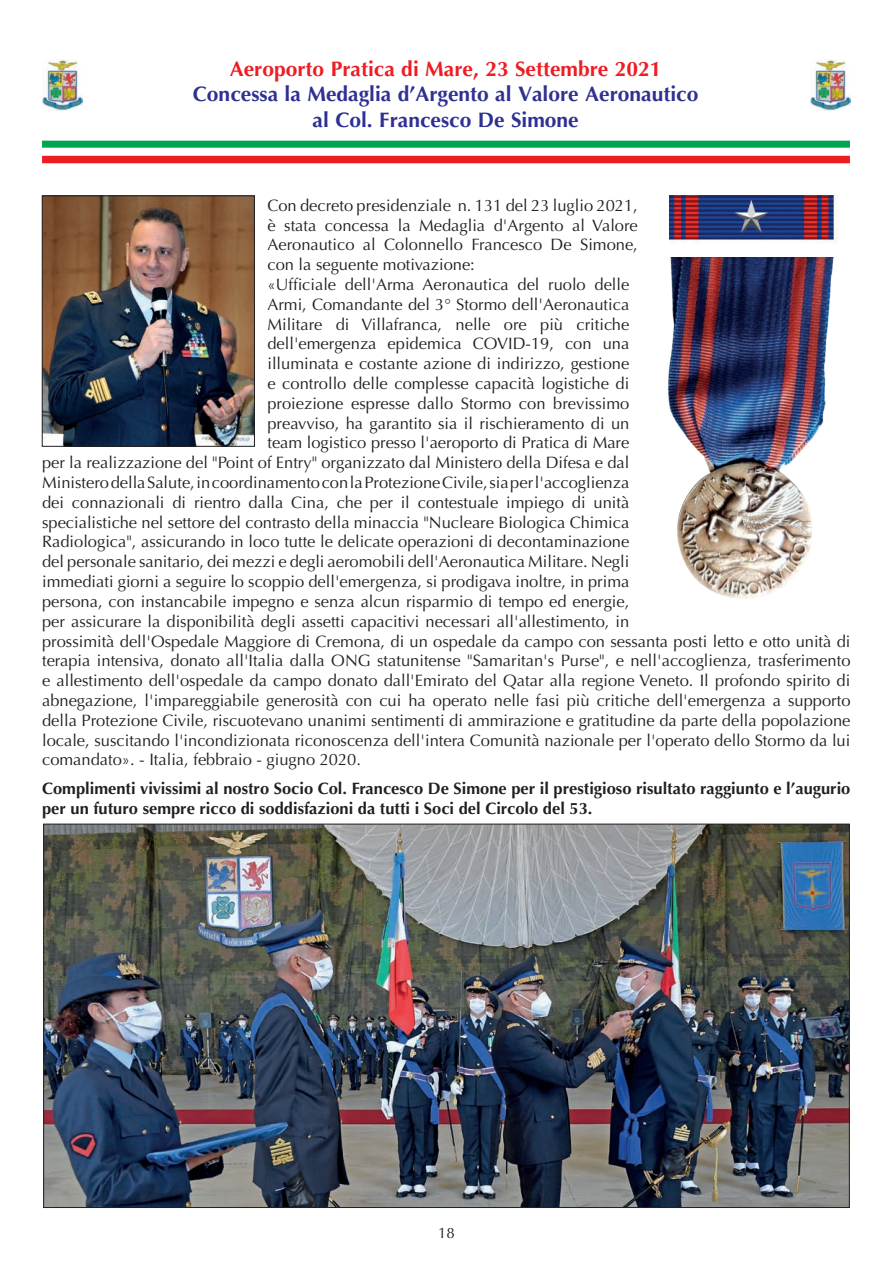
<style>
.page{position:relative;width:893px;height:1263px;background:#fff}
.page>*{position:absolute;margin:0;border:0;box-sizing:border-box;transform-origin:0 0}
.Normale{font:700 21px "Optima";color:#2e3092}
.Normale-2{font:700 21px "Optima";color:#ee1d23}
.t1{font:16.5px/19.8px "Optima";color:#231f20;text-align:justify}
.t2{font:700 16.5px/19.8px "Optima";color:#231f20}
.t3{font:15px "Optima";color:#231f20}
</style>
<div class="page">
<img style="left:45px;top:826px;width:802px;height:380px">
<div style="left:42px;top:141px;width:808px;height:7px;background:#00a54f"></div>
<div style="left:42px;top:156px;width:808px;height:7px;background:#ee1d23"></div>
<img style="left:44px;top:198px;width:209px;height:246px">
<div style="left:42px;top:196px;width:213px;height:250px;border:1px solid #231f20"></div>
<img style="left:810px;top:60px;width:40px;height:50px">
<img style="left:668px;top:258px;width:166px;height:341px">
<img style="left:669px;top:196px;width:169px;height:47px">
<img style="left:42px;top:60px;width:40px;height:50px">
<p class="Normale-2" style="left:230px;top:57px;width:433px">Aeroporto Pratica di Mare, 23 Settembre 2021</p>
<p class="Normale" style="left:193px;top:82px;width:507px">Concessa la Medaglia d’Argento al Valore Aeronautico</p>
<p class="Normale" style="left:313px;top:107px;width:268px">al Col. Francesco De Simone</p>
<p class="t1" style="left:267px;top:196px;width:372px">Con decreto presidenziale n. 131 del 23 luglio 2021, è stata concessa la Medaglia d'Argento al Valore Aeronautico al Colonnello Francesco De Simone, con la seguente motivazione:</p>
<p class="t1" style="left:267px;top:275px;width:363px">«Ufficiale dell'Arma Aeronautica del ruolo delle</p>
<p class="t1" style="left:267px;top:295px;width:363px">Armi, Comandante del 3° Stormo dell'Aeronautica</p>
<p class="t1" style="left:267px;top:314px;width:363px">Militare di Villafranca, nelle ore più critiche</p>
<p class="t1" style="left:267px;top:334px;width:363px">dell'emergenza epidemica COVID-19, con una</p>
<p class="t1" style="left:267px;top:354px;width:363px">illuminata e costante azione di indirizzo, gestione</p>
<p class="t1" style="left:267px;top:374px;width:363px">e controllo delle complesse capacità logistiche di</p>
<p class="t1" style="left:267px;top:394px;width:363px">proiezione espresse dallo Stormo con brevissimo</p>
<p class="t1" style="left:267px;top:413px;width:363px">preavviso, ha garantito sia il rischieramento di un</p>
<p class="t1" style="left:267px;top:433px;width:363px">team logistico presso l'aeroporto di Pratica di Mare</p>
<p class="t1" style="left:42px;top:453px;width:589px">per la realizzazione del "Point of Entry" organizzato dal Ministero della Difesa e dal</p>
<p class="t1" style="left:42px;top:473px;width:589px">Ministero della Salute, in coordinamento con la Protezione Civile, sia per l'accoglienza</p>
<p class="t1" style="left:42px;top:493px;width:589px">dei connazionali di rientro dalla Cina, che per il contestuale impiego di unità</p>
<p class="t1" style="left:42px;top:512px;width:589px">specialistiche nel settore del contrasto della minaccia "Nucleare Biologica Chimica</p>
<p class="t1" style="left:42px;top:532px;width:589px">Radiologica", assicurando in loco tutte le delicate operazioni di decontaminazione</p>
<p class="t1" style="left:42px;top:552px;width:589px">del personale sanitario, dei mezzi e degli aeromobili dell'Aeronautica Militare. Negli</p>
<p class="t1" style="left:42px;top:572px;width:589px">immediati giorni a seguire lo scoppio dell'emergenza, si prodigava inoltre, in prima</p>
<p class="t1" style="left:42px;top:592px;width:589px">persona, con instancabile impegno e senza alcun risparmio di tempo ed energie,</p>
<p class="t1" style="left:42px;top:611px;width:589px">per assicurare la disponibilità degli assetti capacitivi necessari all'allestimento, in</p>
<p class="t1" style="left:42px;top:631px;width:810px">prossimità dell'Ospedale Maggiore di Cremona, di un ospedale da campo con sessanta posti letto e otto unità di</p>
<p class="t1" style="left:42px;top:651px;width:810px">terapia intensiva, donato all'Italia dalla ONG statunitense "Samaritan's Purse", e nell'accoglienza, trasferimento</p>
<p class="t1" style="left:42px;top:671px;width:810px">e allestimento dell'ospedale da campo donato dall'Emirato del Qatar alla regione Veneto. Il profondo spirito di</p>
<p class="t1" style="left:42px;top:691px;width:810px">abnegazione, l'impareggiabile generosità con cui ha operato nelle fasi più critiche dell'emergenza a supporto</p>
<p class="t1" style="left:42px;top:710px;width:810px">della Protezione Civile, riscuotevano unanimi sentimenti di ammirazione e gratitudine da parte della popolazione</p>
<p class="t1" style="left:42px;top:730px;width:810px">locale, suscitando l'incondizionata riconoscenza dell'intera Comunità nazionale per l'operato dello Stormo da lui</p>
<p class="t1" style="left:42px;top:750px;width:320px">comandato». - Italia, febbraio - giugno 2020.</p>
<p class="t2" style="left:42px;top:779px;width:810px">Complimenti vivissimi al nostro Socio Col. Francesco De Simone per il prestigioso risultato raggiunto e l’augurio per un futuro sempre ricco di soddisfazioni da tutti i Soci del Circolo del 53.</p>
<p class="t3" style="left:438px;top:1224px;width:18px">18</p>
</div>
